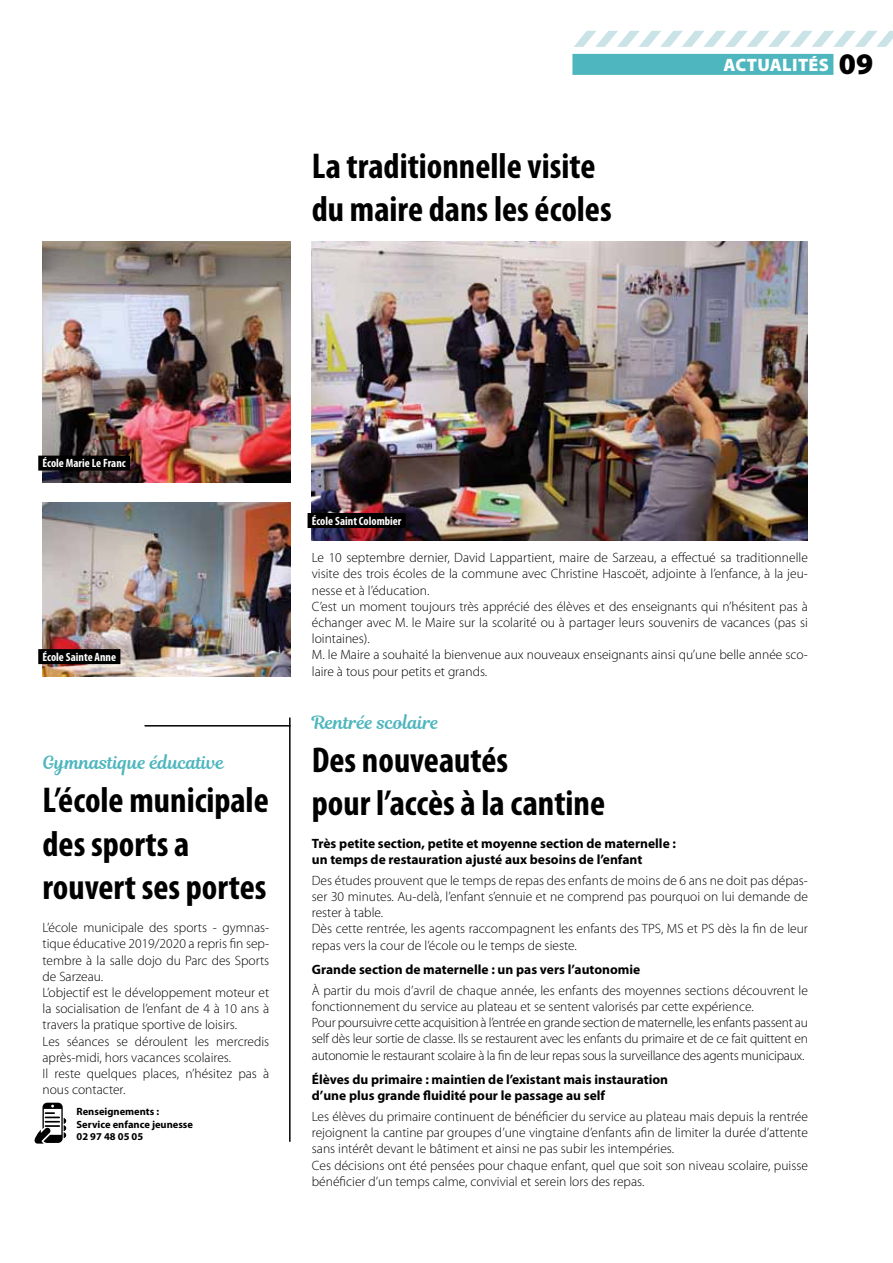
<style>
.page{position:relative;width:893px;height:1263px;background:#fff}
.page>*{position:absolute;margin:0;border:0;box-sizing:border-box;transform-origin:0 0}
.t1{font:700 condensed 36px/43.2px "Myriad Pro";color:#000}
.t2{font:18px "Magnolia Script";color:#4eb6be}
.t3{font:900 18px "Myriad Pro";letter-spacing:.02em;color:#fff}
.t4{font:300 13.5px/16.2px "Myriad Pro";color:#000}
.t5{font:300 13.5px/16.2px "Myriad Pro";letter-spacing:-.02em;color:#000}
.t6{font:700 13.5px/16.2px "Myriad Pro";color:#000}
.t7{font:700 condensed 12px "Myriad Pro";color:#fff}
.t8{font:700 10.5px/12.6px "Myriad Pro";color:#000}
.s1{font-size:30px;color:#000}
</style>
<div class="page">
<div style="left:572px;top:54px;width:261px;height:21px;background:#4eb6be"></div>
<svg style="left:574px;top:31px;width:319px;height:16px"></svg>
<hr style="left:289px;top:717px;width:2px;height:425px;background:#000">
<hr style="left:145px;top:725px;width:146px;height:1px;background:#000">
<img style="left:312px;top:241px;width:496px;height:299px">
<img style="left:43px;top:241px;width:248px;height:242px">
<img style="left:43px;top:502px;width:248px;height:174px">
<svg style="left:34px;top:1103px;width:32px;height:40px"></svg>
<div style="left:308px;top:513px;width:98px;height:15px;background:#000"></div>
<div style="left:38px;top:456px;width:92px;height:15px;background:#000"></div>
<div style="left:38px;top:649px;width:82px;height:15px;background:#000"></div>
<h1 class="t1" style="left:312px;top:144px;width:301px">La traditionnelle visite du maire dans les écoles</h1>
<h2 class="t3" style="left:723px;top:53px;width:151px">ACTUALITÉS <span class="s1">09</span></h2>
<p class="t7" style="left:43px;top:456px;width:85px">École Marie Le Franc</p>
<p class="t7" style="left:43px;top:649px;width:75px">École Sainte Anne</p>
<h2 class="t2" style="left:43px;top:750px;width:183px">Gymnastique éducative</h2>
<h1 class="t1" style="left:43px;top:778px;width:228px">L’école municipale des sports a rouvert ses portes</h1>
<p class="t4" style="left:43px;top:919px;width:228px">L’école municipale des sports - gymnas&shy;tique éducative 2019/2020 a repris fin sep&shy;tembre à la salle dojo du Parc des Sports de Sarzeau.<br>L’objectif est le développement moteur et la socialisation de l’enfant de 4 à 10 ans à travers la pratique sportive de loisirs.<br>Les séances se déroulent les mercredis après-midi, hors vacances scolaires.<br>Il reste quelques places, n’hésitez pas à nous contacter.</p>
<p class="t8" style="left:77px;top:1105px;width:118px">Renseignements :<br>Service enfance jeunesse<br>02 97 48 05 05</p>
<p class="t7" style="left:312px;top:513px;width:91px">École Saint Colombier</p>
<p class="t4" style="left:312px;top:549px;width:498px">Le 10 septembre dernier, David Lappartient, maire de Sarzeau, a effectué sa traditionnelle visite des trois écoles de la commune avec Christine Hascoët, adjointe à l’enfance, à la jeu&shy;nesse et à l’éducation.<br>C’est un moment toujours très apprécié des élèves et des enseignants qui n’hésitent pas à échanger avec M. le Maire sur la scolarité ou à partager leurs souvenirs de vacances (pas si lointaines).<br>M. le Maire a souhaité la bienvenue aux nouveaux enseignants ainsi qu’une belle année sco&shy;laire à tous pour petits et grands.</p>
<h2 class="t2" style="left:312px;top:709px;width:129px">Rentrée scolaire</h2>
<h1 class="t1" style="left:312px;top:737px;width:295px">Des nouveautés<br>pour l’accès à la cantine</h1>
<p class="t6" style="left:312px;top:835px;width:366px">Très petite section, petite et moyenne section de maternelle : un temps de restauration ajusté aux besoins de l’enfant</p>
<p class="t4" style="left:312px;top:872px;width:498px">Des études prouvent que le temps de repas des enfants de moins de 6 ans ne doit pas dépas&shy;ser 30 minutes. Au-delà, l’enfant s’ennuie et ne comprend pas pourquoi on lui demande de rester à table.<br>Dès cette rentrée, les agents raccompagnent les enfants des TPS, MS et PS dès la fin de leur repas vers la cour de l’école ou le temps de sieste.</p>
<p class="t6" style="left:312px;top:961px;width:330px">Grande section de maternelle : un pas vers l’autonomie</p>
<p class="t5" style="left:312px;top:982px;width:498px">À partir du mois d’avril de chaque année, les enfants des moyennes sections découvrent le fonctionnement du service au plateau et se sentent valorisés par cette expérience.<br>Pour poursuivre cette acquisition à l’entrée en grande section de maternelle, les enfants passent au self dès leur sortie de classe. Ils se restaurent avec les enfants du primaire et de ce fait quittent en autonomie le restaurant scolaire à la fin de leur repas sous la surveillance des agents municipaux.</p>
<p class="t6" style="left:312px;top:1071px;width:358px">Élèves du primaire : maintien de l’existant mais instauration d’une plus grande fluidité pour le passage au self</p>
<p class="t4" style="left:312px;top:1108px;width:498px">Les élèves du primaire continuent de bénéficier du service au plateau mais depuis la rentrée rejoignent la cantine par groupes d’une vingtaine d’enfants afin de limiter la durée d’attente sans intérêt devant le bâtiment et ainsi ne pas subir les intempéries.<br>Ces décisions ont été pensées pour chaque enfant, quel que soit son niveau scolaire, puisse bénéficier d’un temps calme, convivial et serein lors des repas.</p>
</div>
